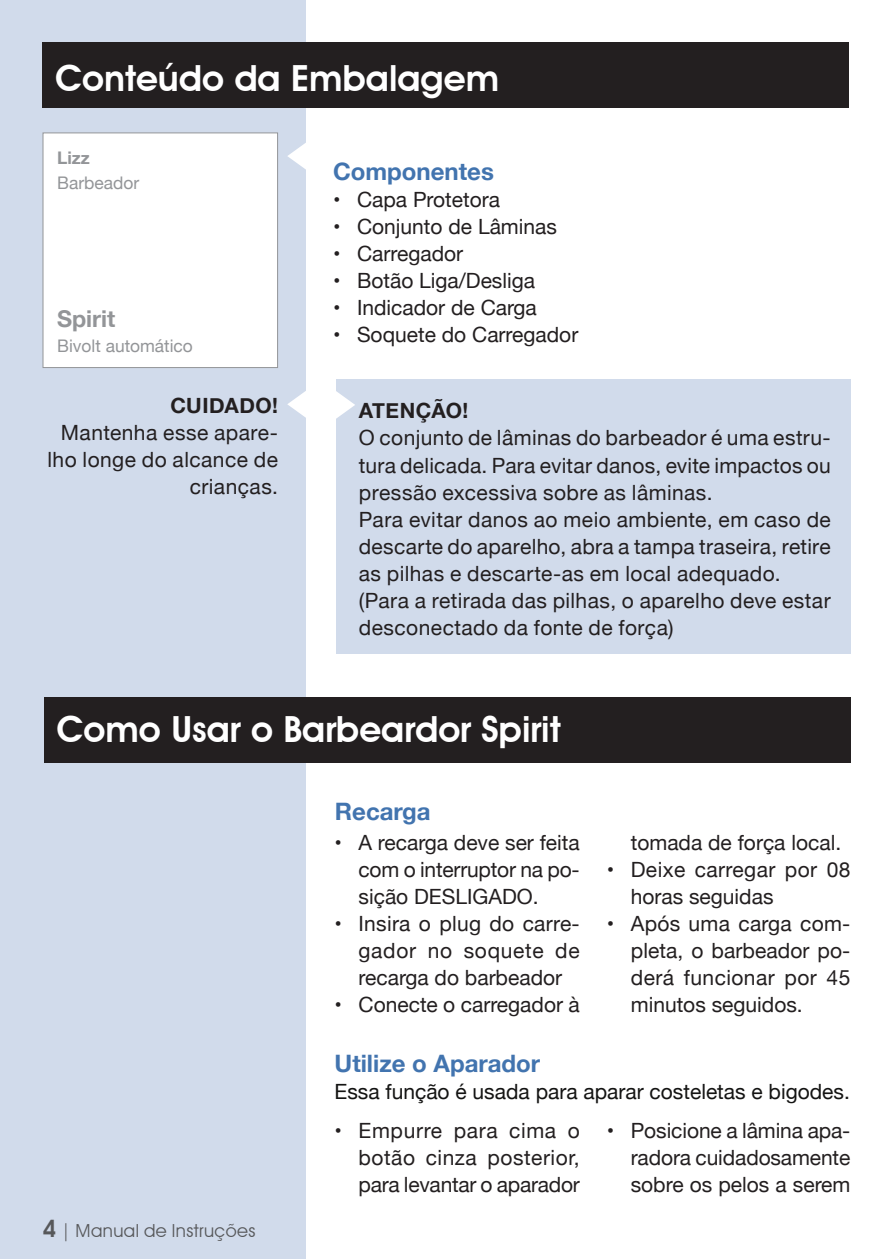
<style>
.page{position:relative;width:893px;height:1259px;background:#fff}
.page>*{position:absolute;margin:0;border:0;box-sizing:border-box;transform-origin:0 0}
.t1{font:600 36px "Avant Garde IT Cby BT";color:#fff}
.t2{font:700 24px "Helvetica Neue";color:#4274af}
.t3{font:700 23.1px "Helvetica Neue";color:#939598}
.t4{font:21px/27px "Helvetica Neue";letter-spacing:.005em;color:#231f20;text-align:justify}
.t5{font:21px "Helvetica Neue";color:#141413}
.t6{font:700 21px "Helvetica Neue";letter-spacing:.02em;color:#231f20}
.t7{font:18px "Avant Garde IT Cby BT";letter-spacing:.025em;color:#57585a}
.t8{font:17.4px "Helvetica Neue";color:#939598}
.t9{font:700 17.4px "Helvetica Neue";color:#939598}
.s1{font-weight:600;font-size:24px}
</style>
<div class="page">
<div style="left:0;top:0;width:306px;height:1259px;background:#d1dbeb"></div>
<div style="left:43px;top:43px;width:806px;height:65px;background:#231f20"></div>
<div style="left:44px;top:697px;width:806px;height:65px;background:#231f20"></div>
<svg style="left:287px;top:143px;width:19px;height:27px"></svg>
<svg style="left:287px;top:391px;width:19px;height:27px"></svg>
<div style="left:43px;top:132px;width:235px;height:236px;background:#fff;border:1px solid #939598"></div>
<div style="left:336px;top:380px;width:514px;height:274px;background:#d1dbeb"></div>
<svg style="left:336px;top:391px;width:19px;height:28px"></svg>
<p class="t1" style="left:55px;top:56px;width:446px">Conteúdo da Embalagem</p>
<p class="t9" style="left:57px;top:144px;width:34px">Lizz</p>
<p class="t8" style="left:57px;top:170px;width:84px">Barbeador</p>
<p class="t3" style="left:57px;top:301px;width:60px">Spirit</p>
<p class="t8" style="left:57px;top:333px;width:137px">Bivolt automático</p>
<p class="t6" style="left:170px;top:389px;width:109px">CUIDADO!</p>
<p class="t4" style="left:48px;top:420px;width:232px;text-align:right">Mantenha esse apare&shy;lho longe do alcance de crianças.</p>
<p class="t2" style="left:333px;top:152px;width:162px">Componentes</p>
<p class="t4" style="left:333px;top:187px;width:169px">• Capa Protetora</p>
<p class="t4" style="left:333px;top:214px;width:225px">• Conjunto de Lâminas</p>
<p class="t4" style="left:333px;top:241px;width:132px">• Carregador</p>
<p class="t4" style="left:333px;top:268px;width:204px">• Botão Liga/Desliga</p>
<p class="t4" style="left:333px;top:295px;width:205px">• Indicador de Carga</p>
<p class="t4" style="left:333px;top:322px;width:247px">• Soquete do Carregador</p>
<p class="t6" style="left:359px;top:394px;width:111px">ATENÇÃO!</p>
<p class="t4" style="left:359px;top:426px;width:473px">O conjunto de lâminas do barbeador é uma estru&shy;tura delicada. Para evitar danos, evite impactos ou pressão excessiva sobre as lâminas.</p>
<p class="t4" style="left:359px;top:507px;width:473px">Para evitar danos ao meio ambiente, em caso de descarte do aparelho, abra a tampa traseira, retire as pilhas e descarte-as em local adequado.</p>
<p class="t4" style="left:359px;top:588px;width:473px">(Para a retirada das pilhas, o aparelho deve estar desconectado da fonte de força)</p>
<p class="t1" style="left:57px;top:707px;width:506px">Como Usar o Barbeardor Spirit</p>
<p class="t2" style="left:335px;top:793px;width:97px">Recarga</p>
<p class="t4" style="left:359px;top:829px;width:223px;text-indent:-24px">• A recarga deve ser feita com o interruptor na po&shy;sição DESLIGADO.</p>
<p class="t4" style="left:359px;top:910px;width:223px;text-indent:-24px">• Insira o plug do carre&shy;gador no soquete de recarga do barbeador</p>
<p class="t4" style="left:335px;top:991px;width:247px">• Conecte o carregador à</p>
<p class="t4" style="left:631px;top:829px;width:212px">tomada de força local.</p>
<p class="t4" style="left:631px;top:856px;width:221px;text-indent:-24px">• Deixe carregar por 08 horas seguidas</p>
<p class="t4" style="left:631px;top:910px;width:221px;text-indent:-24px">• Após uma carga com&shy;pleta, o barbeador po&shy;derá funcionar por 45 minutos seguidos.</p>
<p class="t7" style="left:43px;top:1219px;width:214px"><span class="s1">4</span> | Manual de Instruções</p>
<p class="t2" style="left:335px;top:1044px;width:207px">Utilize o Aparador</p>
<p class="t5" style="left:335px;top:1076px;width:517px">Essa função é usada para aparar costeletas e bigodes.</p>
<p class="t4" style="left:359px;top:1117px;width:223px;text-indent:-24px">• Empurre para cima o botão cinza posterior, para levantar o aparador</p>
<p class="t4" style="left:631px;top:1117px;width:221px;text-indent:-24px">• Posicione a lâmina apa&shy;radora cuidadosamente sobre os pelos a serem</p>
</div>
